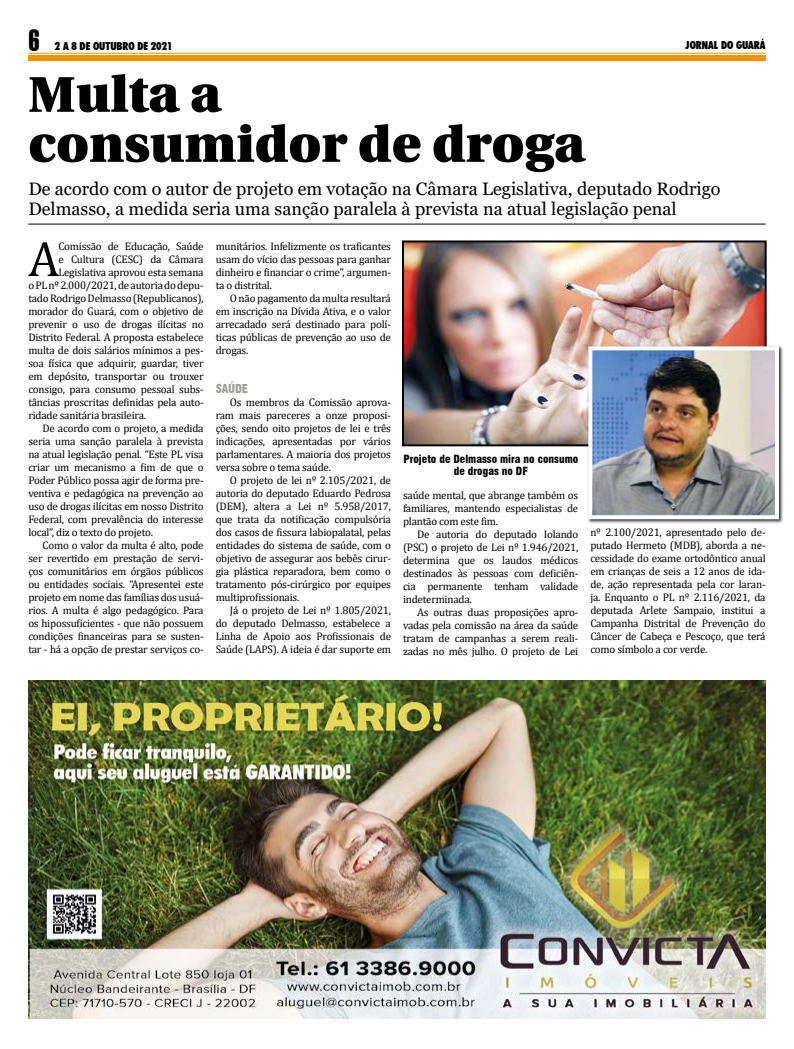
<style>
.page{position:relative;width:794px;height:1049px;background:#fff}
.page>*{position:absolute;margin:0;border:0;box-sizing:border-box;transform-origin:0 0}
.t1{font:900 50px/50px "Utopia";color:#000}
.t2{font:50px "Cambria";color:#000}
.t3{font:29.6px "Swiss 911 BT Extra Compressed";color:#000}
.t4{font:18px/20px "Georgia";color:#000}
.t5{font:900 condensed 12px "Swiss 721 BT";letter-spacing:-.02em;color:#9d9d9c}
.t6{font:11px/13px "Cambria";letter-spacing:-.02em;color:#000;text-align:justify}
.t7{font:900 condensed 11px/12px "Swiss 721 BT";color:#000;text-align:center}
.t8{font:900 condensed 11px "Futura BT";color:#000}
</style>
<div class="page">
<div style="left:28px;top:55px;width:737px;height:6px;background:#f39200"></div>
<hr style="left:28px;top:53px;width:737px;height:1px;background:#f39200">
<img style="left:28px;top:681px;width:737px;height:337px">
<hr style="left:28px;top:224px;width:737px;height:1px;background:#000">
<img style="left:402px;top:240px;width:365px;height:207px">
<div style="left:588px;top:346px;width:196px;height:178px;background:#000;opacity:.75"></div>
<img style="left:593px;top:351px;width:181px;height:163px">
<div style="left:588px;top:346px;width:191px;height:173px;border:4px solid #fff"></div>
<h2 class="t3" style="left:28px;top:24px;width:13px">6</h2>
<p class="t8" style="left:55px;top:39px;width:119px">2 A 8 DE OUTUBRO DE 2021</p>
<p class="t8" style="left:685px;top:38px;width:82px">JORNAL DO GUARÁ</p>
<h1 class="t1" style="left:28px;top:70px;width:558px">Multa a<br>consumidor de droga</h1>
<h3 class="t4" style="left:28px;top:179px;width:693px">De acordo com o autor de projeto em votação na Câmara Legislativa, deputado Rodrigo<br>Delmasso, a medida seria uma sanção paralela à prevista na atual legislação penal</h3>
<h1 class="t2" style="left:28px;top:230px;width:33px">A</h1>
<p class="t6" style="left:58px;top:240px;width:147px">Comissão de Educação, Saúde</p>
<p class="t6" style="left:58px;top:253px;width:147px">e Cultura (CESC) da Câmara</p>
<p class="t6" style="left:58px;top:266px;width:147px">Legislativa aprovou esta semana</p>
<p class="t6" style="left:28px;top:279px;width:177px">o PL nº 2.000/2021, de autoria do depu-</p>
<p class="t6" style="left:28px;top:292px;width:177px">tado Rodrigo Delmasso (Republicanos),</p>
<p class="t6" style="left:28px;top:305px;width:177px">morador do Guará, com o objetivo de</p>
<p class="t6" style="left:28px;top:318px;width:177px">prevenir o uso de drogas ilícitas no</p>
<p class="t6" style="left:28px;top:331px;width:177px">Distrito Federal. A proposta estabelece</p>
<p class="t6" style="left:28px;top:344px;width:177px">multa de dois salários mínimos a pes-</p>
<p class="t6" style="left:28px;top:357px;width:177px">soa física que adquirir, guardar, tiver</p>
<p class="t6" style="left:28px;top:370px;width:177px">em depósito, transportar ou trouxer</p>
<p class="t6" style="left:28px;top:383px;width:177px">consigo, para consumo pessoal subs-</p>
<p class="t6" style="left:28px;top:396px;width:177px">tâncias proscritas definidas pela auto-</p>
<p class="t6" style="left:28px;top:409px;width:119px">ridade sanitária brasileira.</p>
<p class="t6" style="left:42px;top:422px;width:163px">De acordo com o projeto, a medida</p>
<p class="t6" style="left:28px;top:435px;width:177px">seria uma sanção paralela à prevista</p>
<p class="t6" style="left:28px;top:448px;width:177px">na atual legislação penal. “Este PL visa</p>
<p class="t6" style="left:28px;top:461px;width:177px">criar um mecanismo a fim de que o</p>
<p class="t6" style="left:28px;top:474px;width:177px">Poder Público possa agir de forma pre-</p>
<p class="t6" style="left:28px;top:487px;width:177px">ventiva e pedagógica na prevenção ao</p>
<p class="t6" style="left:28px;top:500px;width:177px">uso de drogas ilícitas em nosso Distrito</p>
<p class="t6" style="left:28px;top:513px;width:177px">Federal, com prevalência do interesse</p>
<p class="t6" style="left:28px;top:526px;width:126px">local”, diz o texto do projeto.</p>
<p class="t6" style="left:42px;top:539px;width:163px">Como o valor da multa é alto, pode</p>
<p class="t6" style="left:28px;top:552px;width:177px">ser revertido em prestação de servi-</p>
<p class="t6" style="left:28px;top:565px;width:177px">ços comunitários em órgãos públicos</p>
<p class="t6" style="left:28px;top:578px;width:177px">ou entidades sociais. “Apresentei este</p>
<p class="t6" style="left:28px;top:591px;width:177px">projeto em nome das famílias dos usuá-</p>
<p class="t6" style="left:28px;top:604px;width:177px">rios. A multa é algo pedagógico. Para</p>
<p class="t6" style="left:28px;top:617px;width:177px">os hipossuficientes - que não possuem</p>
<p class="t6" style="left:28px;top:630px;width:177px">condições financeiras para se susten-</p>
<p class="t6" style="left:28px;top:643px;width:177px">tar - há a opção de prestar serviços co-</p>
<p class="t6" style="left:216px;top:240px;width:177px">munitários. Infelizmente os traficantes usam do vício das pessoas para ganhar dinheiro e financiar o crime”, argumen&shy;ta o distrital.</p>
<p class="t6" style="left:216px;top:292px;width:177px;text-indent:14px">O não pagamento da multa resultará em inscrição na Dívida Ativa, e o valor arrecadado será destinado para polí&shy;ticas públicas de prevenção ao uso de drogas.</p>
<p class="t5" style="left:216px;top:381px;width:34px">SAÚDE</p>
<p class="t6" style="left:216px;top:396px;width:177px;text-indent:14px">Os membros da Comissão aprova&shy;ram mais pareceres a onze proposi&shy;ções, sendo oito projetos de lei e três indicações, apresentadas por vários parlamentares. A maioria dos projetos versa sobre o tema saúde.</p>
<p class="t6" style="left:216px;top:474px;width:177px;text-indent:14px">O projeto de lei nº 2.105/2021, de autoria do deputado Eduardo Pedrosa (DEM), altera a Lei nº 5.958/2017, que trata da notificação compulsória dos casos de fissura labiopalatal, pelas entidades do sistema de saúde, com o objetivo de assegurar aos bebês cirur&shy;gia plástica reparadora, bem como o tratamento pós-cirúrgico por equipes multiprofissionais.</p>
<p class="t6" style="left:216px;top:604px;width:177px;text-indent:14px">Já o projeto de Lei nº 1.805/2021, do deputado Delmasso, estabelece a Linha de Apoio aos Profissionais de Saúde (LAPS). A ideia é dar suporte em</p>
<p class="t7" style="left:403px;top:453px;width:176px">Projeto de Delmasso mira no consumo de drogas no DF</p>
<p class="t6" style="left:403px;top:488px;width:177px">saúde mental, que abrange também os familiares, mantendo especialistas de plantão com este fim.</p>
<p class="t6" style="left:403px;top:527px;width:177px;text-indent:14px">De autoria do deputado Iolando (PSC) o projeto de Lei nº 1.946/2021, determina que os laudos médicos destinados às pessoas com deficiên&shy;cia permanente tenham validade indeterminada.</p>
<p class="t6" style="left:403px;top:605px;width:177px;text-indent:14px">As outras duas proposições apro&shy;vadas pela comissão na área da saúde tratam de campanhas a serem reali&shy;zadas no mês julho. O projeto de Lei</p>
<p class="t6" style="left:590px;top:526px;width:177px">nº 2.100/2021, apresentado pelo de&shy;putado Hermeto (MDB), aborda a ne&shy;cessidade do exame ortodôntico anual em crianças de seis a 12 anos de ida&shy;de, ação representada pela cor laran&shy;ja. Enquanto o PL nº 2.116/2021, da deputada Arlete Sampaio, institui a Campanha Distrital de Prevenção do Câncer de Cabeça e Pescoço, que terá como símbolo a cor verde.</p>
</div>
